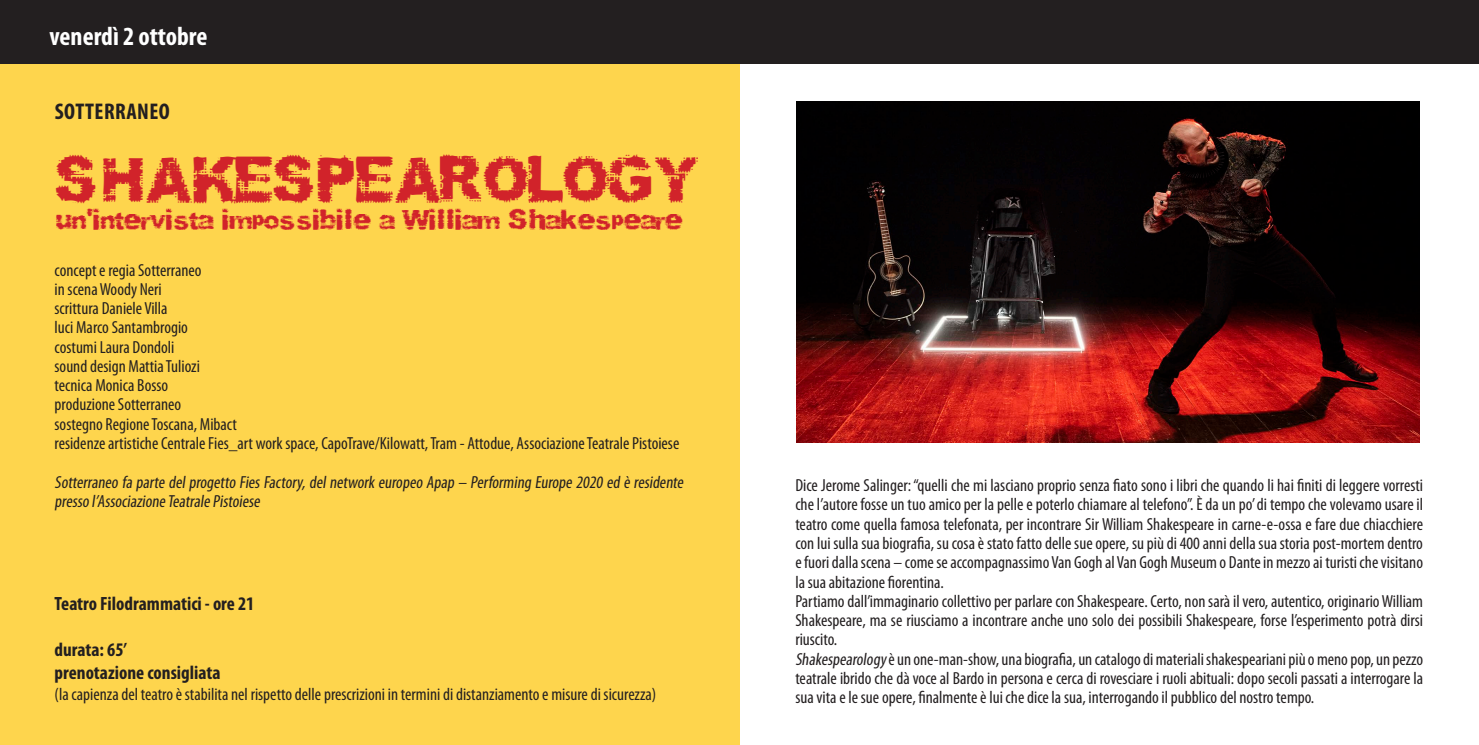
<style>
.page{position:relative;width:1479px;height:745px;background:#fff}
.page>*{position:absolute;margin:0;border:0;box-sizing:border-box;transform-origin:0 0}
.t1{font:52.5px "Prefix";letter-spacing:-.11em;color:#d1232a;scale:.95 1}
.t2{font:700 condensed 26.25px "Myriad Pro";color:#fff}
.t3{font:22.75px "Prefix";letter-spacing:-.1em;color:#d1232a}
.t4{font:700 condensed 22.75px "Myriad Pro";letter-spacing:.02em;color:#231f20}
.t5{font:700 condensed 19.25px "Myriad Pro";color:#231f20}
.t6{font:condensed 17.5px/19.2px "Myriad Pro";color:#231f20;text-align:justify}
</style>
<div class="page">
<div style="left:0;top:0;width:739px;height:744px;background:#fed54d"></div>
<div style="left:0;top:0;width:739px;height:64px;background:#231f20"></div>
<div style="left:739px;top:0;width:739px;height:64px;background:#231f20"></div>
<img style="left:796px;top:102px;width:623px;height:339px">
<p class="t2" style="left:50px;top:19px;width:159px">venerdì 2 ottobre</p>
<p class="t4" style="left:55px;top:97px;width:116px">SOTTERRANEO</p>
<p class="t1" style="left:55px;top:152px;width:680px">SHAKESPEAROLOGY</p>
<p class="t3" style="left:55px;top:208px;width:630px">un’intervista impossibile a William Shakespeare</p>
<p class="t6" style="left:55px;top:260px;width:148px">concept e regia Sotterraneo</p>
<p class="t6" style="left:55px;top:279px;width:109px">in scena Woody Neri</p>
<p class="t6" style="left:55px;top:298px;width:114px">scrittura Daniele Villa</p>
<p class="t6" style="left:55px;top:317px;width:135px">luci Marco Santambrogio</p>
<p class="t6" style="left:55px;top:337px;width:121px">costumi Laura Dondoli</p>
<p class="t6" style="left:55px;top:356px;width:147px">sound design Mattia Tuliozi</p>
<p class="t6" style="left:55px;top:375px;width:115px">tecnica Monica Bosso</p>
<p class="t6" style="left:55px;top:394px;width:128px">produzione Sotterraneo</p>
<p class="t6" style="left:55px;top:414px;width:184px">sostegno Regione Toscana, Mibact</p>
<p class="t6" style="left:55px;top:433px;width:626px">residenze artistiche Centrale Fies_art work space, CapoTrave/Kilowatt, Tram - Attodue, Associazione Teatrale Pistoiese</p>
<p class="t6" style="left:55px;top:471px;width:633px">Sotterraneo fa parte delprogetto FiesFactory,delnetwork europeo Apap – Performing Europe 2020 ed è residente presso l’Associazione Teatrale Pistoiese</p>
<p class="t6" style="left:795px;top:475px;width:629px">Dice Jerome Salinger: “quelli che mi lasciano proprio senza fiato sono i libri che quando li hai finiti di leggere vorresti che l’autore fosse un tuo amico per la pelle e poterlo chiamare al telefono”. È da un po’ di tempo che volevamo usare il teatro come quella famosa telefonata, per incontrare Sir William Shakespeare in carne-e-ossa e fare due chiacchiere con lui sulla sua biografia, su cosa è stato fatto delle sue opere, su più di 400 anni della sua storia post-mortem dentro e fuori dalla scena – come se accompagnassimo Van Gogh al Van Gogh Museum o Dante in mezzo ai turisti che visitano la sua abitazione fiorentina.</p>
<p class="t6" style="left:795px;top:590px;width:629px">Partiamo dall’immaginario collettivo per parlare con Shakespeare. Certo, non sarà il vero, autentico, originario William Shakespeare, ma se riusciamo a incontrare anche uno solo dei possibili Shakespeare, forse l’esperimento potrà dirsi riuscito.</p>
<p class="t6" style="left:795px;top:648px;width:629px">Shakespearology è un one-man-show, una biografia, un catalogo di materiali shakespeariani più o meno pop, un pezzo teatrale ibrido che dà voce al Bardo in persona e cerca di rovesciare i ruoli abituali: dopo secoli passati a interrogare la sua vita e le sue opere, finalmente è lui che dice la sua, interrogando il pubblico del nostro tempo.</p>
<p class="t5" style="left:55px;top:591px;width:201px">Teatro Filodrammatici - ore 21</p>
<p class="t5" style="left:55px;top:637px;width:74px">durata: 65’</p>
<p class="t5" style="left:55px;top:660px;width:167px">prenotazione consigliata</p>
<p class="t6" style="left:55px;top:684px;width:603px">(la capienza del teatro è stabilita nel rispetto delle prescrizioni in termini di distanziamento e misure di sicurezza)</p>
</div>
